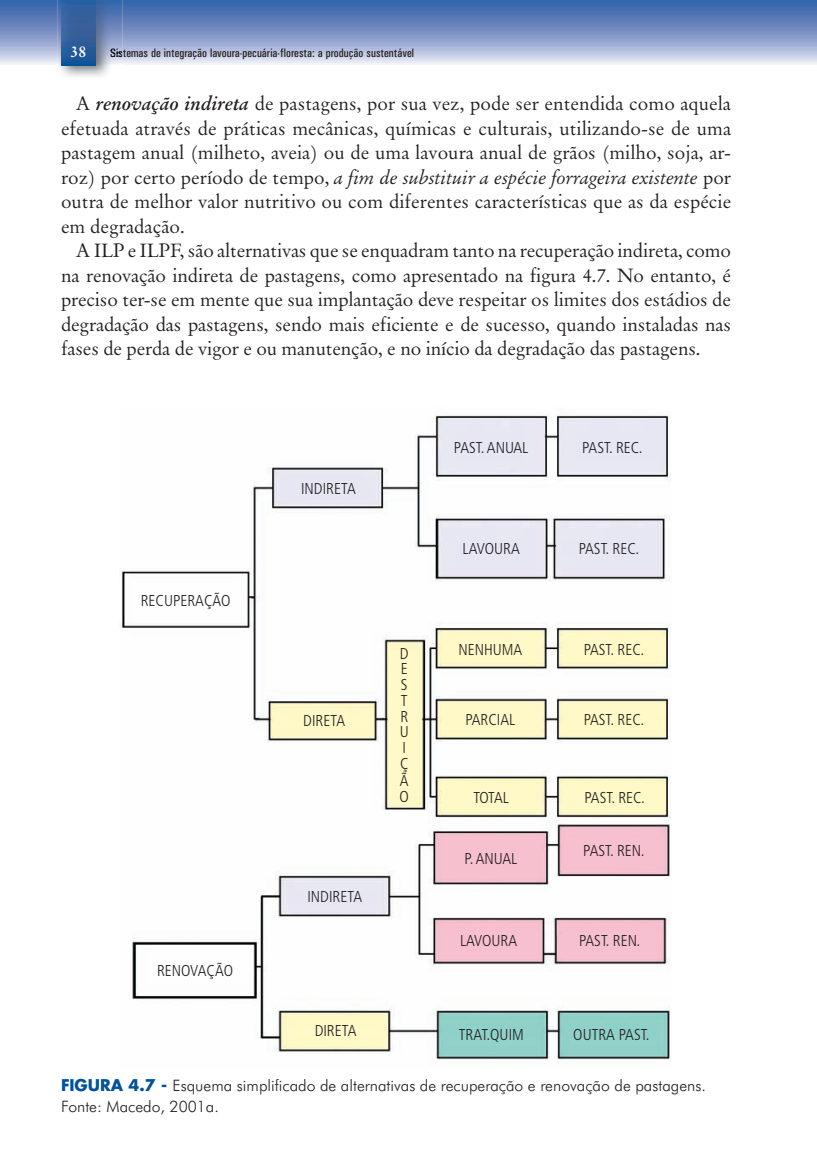
<style>
.page{position:relative;width:817px;height:1164px;background:#fff}
.page>*{position:absolute;margin:0;border:0;box-sizing:border-box;transform-origin:0 0}
.t1{font:19.25px/24.5px "Original Garamond BT";letter-spacing:-.005em;color:#231f20;text-align:justify}
.t2{font:condensed 15.75px/15.8px "Frutiger 47 Light";color:#231f20}
.t3{font:300 15.75px/21px "Futura BT";color:#231f20}
.t4{font:700 15.75px "Original Garamond BT";color:#fff}
.t5{font:12.25px "Univers Condensed";color:#231f20}
.s1{color:#0d0a19}
.s2{color:#100d1a}
.s3{font-weight:700;font-style:italic}
.s4{font-style:italic}
.s5{font-family:"Futura";font-weight:700;color:#01519b}
</style>
<div class="page">
<svg style="left:0;top:0;width:816px;height:65px;background:#7f97c7"></svg>
<svg style="left:123px;top:48px;width:290px;height:11px;background:#c1c9e3"></svg>
<img style="left:57px;top:0;width:66px;height:77px">
<svg style="left:111px;top:48px;width:12px;height:11px"></svg>
<img style="left:61px;top:0;width:35px;height:65px">
<img style="left:119px;top:414px;width:552px;height:646px">
<p class="t4" style="left:70px;top:45px;width:17px">38</p>
<p class="t5" style="left:110px;top:48px;width:305px"><span class="s1">Si</span><span class="s2">s</span>temas de integração lavoura-pecuária-floresta: a produção sustentável</p>
<p class="t1" style="left:61px;top:93px;width:671px;text-indent:15px">A <span class="s3">renovação indireta</span> de pastagens, por sua vez, pode ser entendida como aquela efetuada através de práticas mecânicas, químicas e culturais, utilizando-se de uma pastagem anual (milheto, aveia) ou de uma lavoura anual de grãos (milho, soja, ar&shy;roz) por certo período de tempo, <span class="s4">a fim de substituir a espécie forrageira existente</span> por outra de melhor valor nutritivo ou com diferentes características que as da espécie em degradação.</p>
<p class="t1" style="left:61px;top:240px;width:671px;text-indent:15px">A ILP e ILPF, são alternativas que se enquadram tanto na recuperação indireta, como na renovação indireta de pastagens, como apresentado na figura 4.7. No entanto, é preciso ter-se em mente que sua implantação deve respeitar os limites dos estádios de degradação das pastagens, sendo mais eficiente e de sucesso, quando instaladas nas fases de perda de vigor e ou manutenção, e no início da degradação das pastagens.</p>
<p class="t2" style="left:141px;top:594px;width:91px">RECUPERAÇÃO</p>
<p class="t2" style="left:157px;top:964px;width:78px">RENOVAÇÃO</p>
<p class="t2" style="left:301px;top:482px;width:56px">INDIRETA</p>
<p class="t2" style="left:303px;top:714px;width:43px">DIRETA</p>
<p class="t2" style="left:307px;top:890px;width:56px">INDIRETA</p>
<p class="t2" style="left:399px;top:646px;width:11px">D<br>E<br>S<br>T<br>R<br>U<br>I<br>Ç</p>
<p class="t2" style="left:399px;top:774px;width:11px">Ã<br>O</p>
<p class="t2" style="left:314px;top:1024px;width:43px">DIRETA</p>
<p class="t2" style="left:454px;top:440px;width:76px">PAST. ANUAL</p>
<p class="t2" style="left:582px;top:440px;width:62px">PAST. REC.</p>
<p class="t2" style="left:462px;top:542px;width:59px">LAVOURA</p>
<p class="t2" style="left:578px;top:542px;width:62px">PAST. REC.</p>
<p class="t2" style="left:458px;top:642px;width:65px">NENHUMA</p>
<p class="t2" style="left:583px;top:642px;width:62px">PAST. REC.</p>
<p class="t2" style="left:465px;top:713px;width:51px">PARCIAL</p>
<p class="t2" style="left:583px;top:713px;width:62px">PAST. REC.</p>
<p class="t2" style="left:473px;top:790px;width:37px">TOTAL</p>
<p class="t2" style="left:584px;top:790px;width:62px">PAST. REC.</p>
<p class="t2" style="left:464px;top:852px;width:54px">P. ANUAL</p>
<p class="t2" style="left:583px;top:843px;width:63px">PAST. REN.</p>
<p class="t2" style="left:460px;top:934px;width:59px">LAVOURA</p>
<p class="t2" style="left:579px;top:934px;width:63px">PAST. REN.</p>
<p class="t2" style="left:459px;top:1028px;width:66px">TRAT.QUIM</p>
<p class="t2" style="left:573px;top:1028px;width:78px">OUTRA PAST.</p>
<p class="t3" style="left:61px;top:1076px;width:646px"><span class="s5">FIGURA 4.7 -</span> Esquema simplificado de alternativas de recuperação e renovação de pastagens.<br>Fonte: Macedo, 2001a.</p>
</div>
